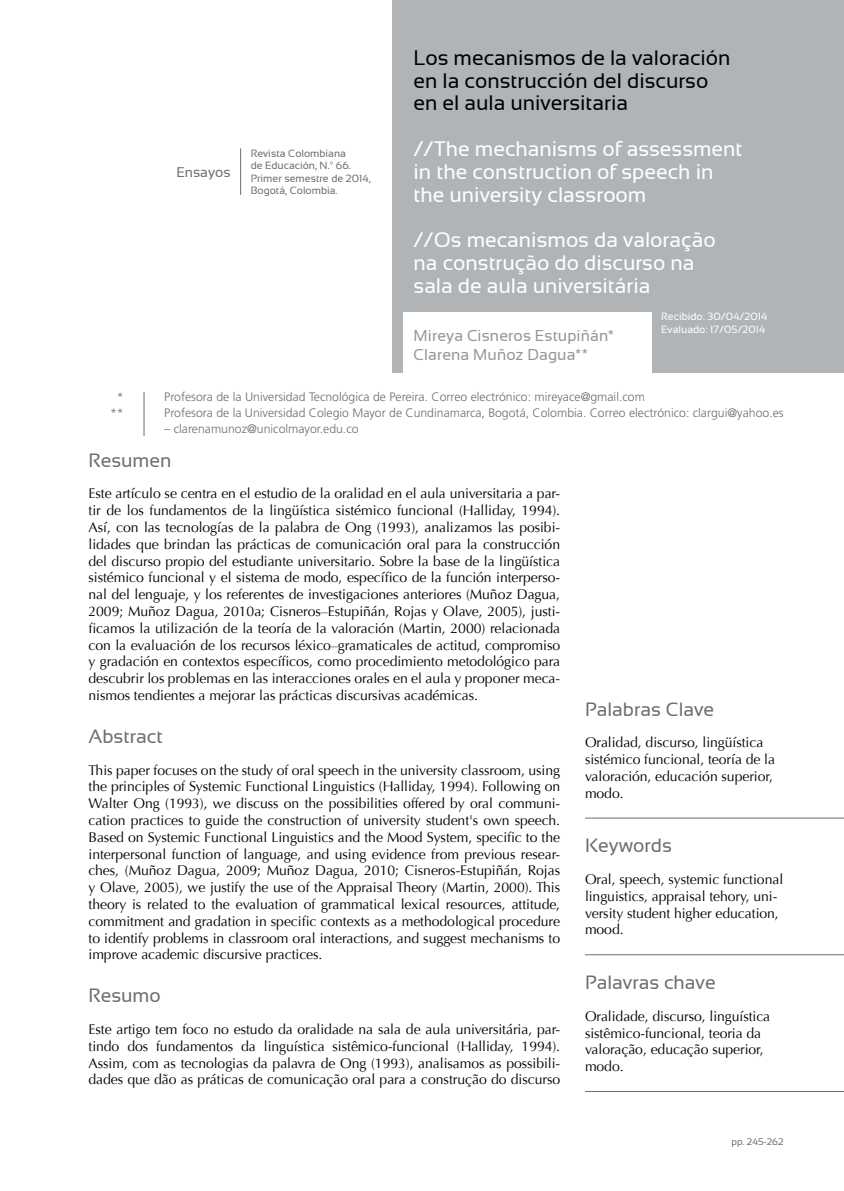
<style>
.page{position:relative;width:844px;height:1191px;background:#fff}
.page>*{position:absolute;margin:0;border:0;box-sizing:border-box;transform-origin:0 0}
.t1{font:21px/22.8px "Sansation";color:#fff}
.t2{font:21px/22.8px "Sansation";color:#000}
.t3{font:19.25px "Sansation";color:#6d6e71}
.t4{font:15.75px/19.2px "Sansation";letter-spacing:.01em;color:#939598}
.t5{font:14px/16.8px "Optima";letter-spacing:-.005em;color:#000}
.t6{font:14px "Sansation";color:#6d6e71}
.t7{font:300 12.25px/15.8px "Frutiger LT Std";color:#6d6e71}
.t8{font:10.5px/12.6px "Sansation";color:#6d6e71}
.t9{font:10.5px/12.6px "Sansation";color:#fff}
.t10{font:9.62px "Sansation";color:#6d6e71}
</style>
<div class="page">
<div style="left:392px;top:0;width:451px;height:372px;background:#b1b4b6"></div>
<hr style="left:585px;top:817px;width:258px;height:1px;background:#6d6e71">
<hr style="left:585px;top:954px;width:258px;height:1px;background:#6d6e71">
<hr style="left:585px;top:1091px;width:258px;height:1px;background:#6d6e71">
<hr style="left:240px;top:148px;width:1px;height:47px;background:#6d6e71">
<div style="left:402px;top:313px;width:249px;height:64px;background:#fff"></div>
<hr style="left:143px;top:392px;width:1px;height:44px;background:#6d6e71">
<p class="t7" style="left:110px;top:389px;width:15px;text-align:center">* **</p>
<p class="t6" style="left:176px;top:164px;width:56px">Ensayos</p>
<p class="t8" style="left:250px;top:147px;width:121px">Revista Colombiana<br>de Educación, N.º 66.<br>Primer semestre de 2014,<br>Bogotá, Colombia.</p>
<h1 class="t2" style="left:413px;top:46px;width:318px">Los mecanismos de la valoración en la construcción del discurso en el aula universitaria</h1>
<h1 class="t1" style="left:413px;top:137px;width:330px">//The mechanisms of assessment in the construction of speech in the university classroom</h1>
<h1 class="t1" style="left:413px;top:229px;width:303px">//Os mecanismos da valoração na construção do discurso na sala de aula universitária</h1>
<p class="t4" style="left:413px;top:326px;width:202px">Mireya Cisneros Estupiñán*<br>Clarena Muñoz Dagua**</p>
<p class="t9" style="left:661px;top:310px;width:108px">Recibido: 30/04/2014<br>Evaluado: 17/05/2014</p>
<p class="t7" style="left:164px;top:389px;width:620px">Profesora de la Universidad Tecnológica de Pereira. Correo electrónico: mireyace@gmail.com<br>Profesora de la Universidad Colegio Mayor de Cundinamarca, Bogotá, Colombia. Correo electrónico: clargui@yahoo.es</p>
<p class="t7" style="left:164px;top:421px;width:196px">– clarenamunoz@unicolmayor.edu.co</p>
<h2 class="t3" style="left:88px;top:449px;width:84px">Resumen</h2>
<p class="t5" style="left:88px;top:485px;width:473px;text-align:justify">Este artículo se centra en el estudio de la oralidad en el aula universitaria a par&shy;tir de los fundamentos de la lingüística sistémico funcional (Halliday, 1994).<br>Así, con las tecnologías de la palabra de Ong (1993), analizamos las posibi&shy;lidades que brindan las prácticas de comunicación oral para la construcción del discurso propio del estudiante universitario. Sobre la base de la lingüística sistémico funcional y el sistema de modo, específico de la función interperso&shy;nal del lenguaje, y los referentes de investigaciones anteriores (Muñoz Dagua, 2009; Muñoz Dagua, 2010a; Cisneros–Estupiñán, Rojas y Olave, 2005), justi&shy;ficamos la utilización de la teoría de la valoración (Martin, 2000) relacionada con la evaluación de los recursos léxico–gramaticales de actitud, compromiso y gradación en contextos específicos, como procedimiento metodológico para descubrir los problemas en las interacciones orales en el aula y proponer meca&shy;nismos tendientes a mejorar las prácticas discursivas académicas.</p>
<h2 class="t3" style="left:88px;top:725px;width:76px">Abstract</h2>
<p class="t5" style="left:88px;top:761px;width:473px;text-align:justify">This paper focuses on the study of oral speech in the university classroom, using the principles of Systemic Functional Linguistics (Halliday, 1994). Following on Walter Ong (1993), we discuss on the possibilities offered by oral communi&shy;cation practices to guide the construction of university student's own speech.<br>Based on Systemic Functional Linguistics and the Mood System, specific to the interpersonal function of language, and using evidence from previous resear&shy;ches, (Muñoz Dagua, 2009; Muñoz Dagua, 2010; Cisneros-Estupiñán, Rojas y Olave, 2005), we justify the use of the Appraisal Theory (Martin, 2000). This theory is related to the evaluation of grammatical lexical resources, attitude, commitment and gradation in specific contexts as a methodological procedure to identify problems in classroom oral interactions, and suggest mechanisms to improve academic discursive practices.</p>
<h2 class="t3" style="left:88px;top:985px;width:74px">Resumo</h2>
<p class="t5" style="left:88px;top:1021px;width:473px;text-align:justify">Este artigo tem foco no estudo da oralidade na sala de aula universitária, par&shy;tindo dos fundamentos da linguística sistêmico-funcional (Halliday, 1994).<br>Assim, com as tecnologias da palavra de Ong (1993), analisamos as possibili&shy;dades que dão as práticas de comunicação oral para a construção do discurso</p>
<h2 class="t3" style="left:585px;top:698px;width:131px">Palabras Clave</h2>
<p class="t5" style="left:585px;top:734px;width:191px">Oralidad, discurso, lingüística sistémico funcional, teoría de la valoración, educación superior, modo.</p>
<h2 class="t3" style="left:585px;top:835px;width:88px">Keywords</h2>
<p class="t5" style="left:585px;top:871px;width:200px">Oral, speech, systemic functional linguistics, appraisal tehory, uni&shy;versity student higher education, mood.</p>
<h2 class="t3" style="left:585px;top:971px;width:132px">Palavras chave</h2>
<p class="t5" style="left:585px;top:1007px;width:187px">Oralidade, discurso, linguística sistêmico-funcional, teoria da valoração, educação superior, modo.</p>
<p class="t10" style="left:731px;top:1136px;width:53px">pp. 245-262</p>
</div>
